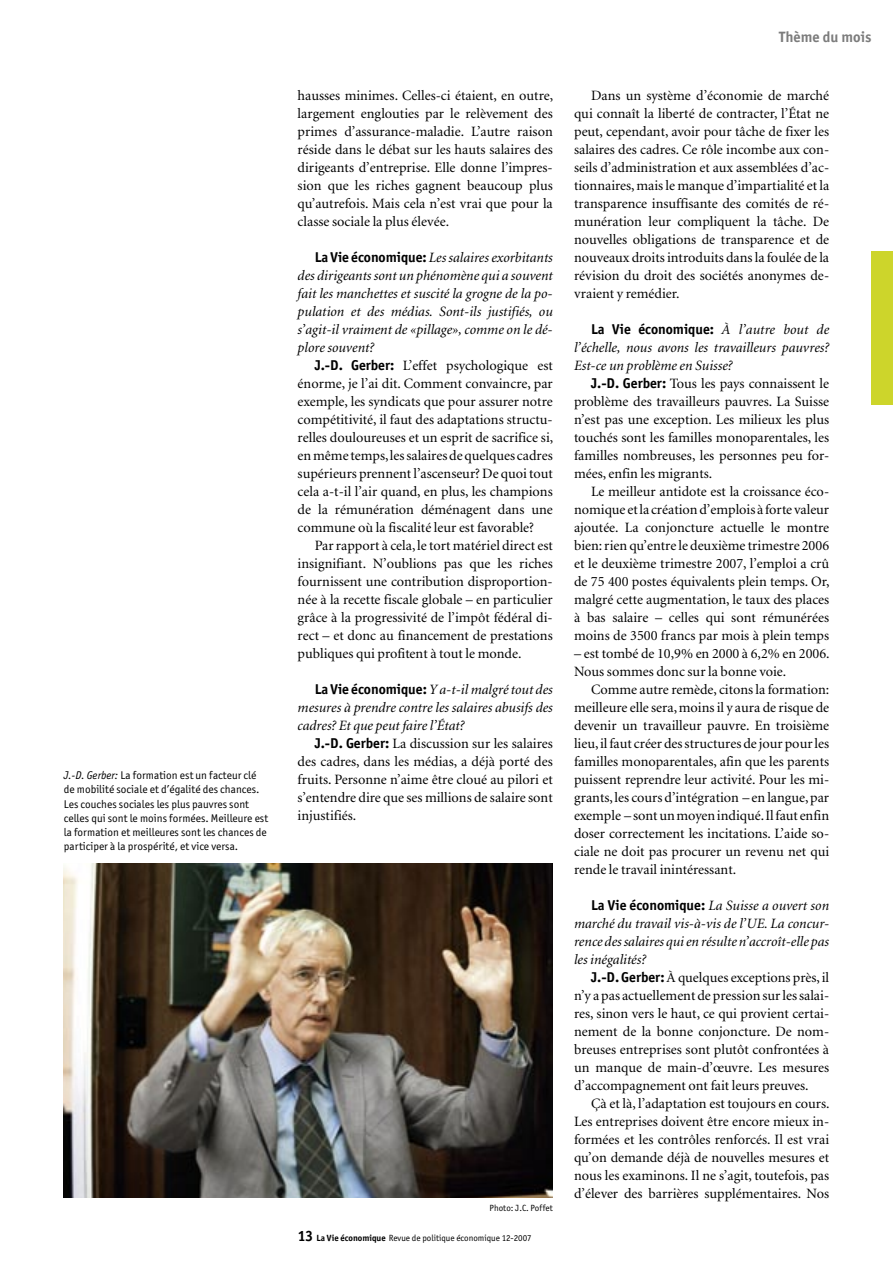
<style>
.page{position:relative;width:893px;height:1263px;background:#fff}
.page>*{position:absolute;margin:0;border:0;box-sizing:border-box;transform-origin:0 0}
.Rubriktitel_links{font:700 15px "Officina San ITC";letter-spacing:.005em;color:#7c7c7c}
._03_Grundschrift{font:14.25px/18px "Minion";color:#000;text-align:justify}
._03_Grundschrift-2{font:italic 14.25px/18px "Minion";color:#000;text-align:justify}
._07_Legende{font:11.25px/14.2px "Officina San ITC";letter-spacing:.005em;color:#000}
._07_Legende-2{font:9px "Officina San ITC";color:#000}
.s1{font-style:italic}
.s2{font-family:"Officina San ITC";font-weight:700;font-style:normal}
.s3{font-family:"Officina San ITC";font-weight:700}
.s4{font-weight:700;font-size:15px}
.s5{font-weight:700}
</style>
<div class="page">
<div style="left:872px;top:252px;width:21px;height:153px;background:#cdd52b"></div>
<img style="left:64px;top:863px;width:489px;height:334px">
<p class="_07_Legende" style="left:64px;top:768px;width:206px"><span class="s1">J.-D. Gerber:</span> La formation est un facteur clé de mobilité sociale et d’égalité des chances.<br>Les couches sociales les plus pauvres sont celles qui sont le moins formées. Meilleure est la formation et meilleures sont les chances de participer à la prospérité, et vice versa.</p>
<p class="_03_Grundschrift" style="left:298px;top:86px;width:257px">hausses minimes. Celles-ci étaient, en outre, largement englouties par le relèvement des primes d’assurance-maladie. L’autre raison réside dans le débat sur les hauts salaires des dirigeants d’entreprise. Elle donne l’impres&shy;sion que les riches gagnent beaucoup plus qu’autrefois. Mais cela n’est vrai que pour la classe sociale la plus élevée.</p>
<p class="_03_Grundschrift-2" style="left:298px;top:248px;width:257px;text-indent:17px"><span class="s2">La Vie économique:</span> Les salaires exorbitants des dirigeants sont un phénomène qui a souvent fait les manchettes et suscité la grogne de la po&shy;pulation et des médias. Sont-ils justifiés, ou s’agit-il vraiment de «pillage», comme on le dé&shy;plore souvent?</p>
<p class="_03_Grundschrift" style="left:298px;top:356px;width:257px;text-indent:17px"><span class="s3">J.-D. Gerber:</span> L’effet psychologique est énorme, je l’ai dit. Comment convaincre, par exemple, les syndicats que pour assurer notre compétitivité, il faut des adaptations structu&shy;relles douloureuses et un esprit de sacrifice si, en même temps, les salaires de quelques cadres supérieurs prennent l’ascenseur? De quoi tout cela a-t-il l’air quand, en plus, les champions de la rémunération déménagent dans une commune où la fiscalité leur est favorable?</p>
<p class="_03_Grundschrift" style="left:298px;top:536px;width:257px;text-indent:17px">Par rapport à cela, le tort matériel direct est insignifiant. N’oublions pas que les riches fournissent une contribution disproportion&shy;née à la recette fiscale globale – en particulier grâce à la progressivité de l’impôt fédéral di&shy;rect – et donc au financement de prestations publiques qui profitent à tout le monde.</p>
<p class="_03_Grundschrift-2" style="left:298px;top:680px;width:257px;text-indent:17px"><span class="s2">La Vie économique:</span> Y a-t-il malgré tout des mesures à prendre contre les salaires abusifs des cadres? Et que peut faire l’État?</p>
<p class="_03_Grundschrift" style="left:298px;top:734px;width:257px;text-indent:17px"><span class="s3">J.-D. Gerber:</span> La discussion sur les salaires des cadres, dans les médias, a déjà porté des fruits. Personne n’aime être cloué au pilori et s’entendre dire que ses millions de salaire sont injustifiés.</p>
<p class="_07_Legende-2" style="left:490px;top:1202px;width:65px">Photo: J.C. Poffet</p>
<p class="_07_Legende-2" style="left:298px;top:1232px;width:235px"><span class="s4">13</span> <span class="s5">La Vie économique</span> Revue de politique économique 12-2007</p>
<p class="Rubriktitel_links" style="left:779px;top:27px;width:94px">Thème du mois</p>
<p class="_03_Grundschrift" style="left:574px;top:86px;width:257px;text-indent:17px">Dans un système d’économie de marché qui connaît la liberté de contracter, l’État ne peut, cependant, avoir pour tâche de fixer les salaires des cadres. Ce rôle incombe aux con&shy;seils d’administration et aux assemblées d’ac&shy;tionnaires, mais le manque d’impartialité et la transparence insuffisante des comités de ré&shy;munération leur compliquent la tâche. De nouvelles obligations de transparence et de nouveaux droits introduits dans la foulée de la révision du droit des sociétés anonymes de&shy;vraient y remédier.</p>
<p class="_03_Grundschrift-2" style="left:574px;top:320px;width:257px;text-indent:17px"><span class="s2">La Vie économique:</span> À l’autre bout de l’échelle, nous avons les travailleurs pauvres?<br>Est-ce un problème en Suisse?</p>
<p class="_03_Grundschrift" style="left:574px;top:374px;width:257px;text-indent:17px"><span class="s3">J.-D. Gerber:</span> Tous les pays connaissent le problème des travailleurs pauvres. La Suisse n’est pas une exception. Les milieux les plus touchés sont les familles monoparentales, les familles nombreuses, les personnes peu for&shy;mées, enfin les migrants.</p>
<p class="_03_Grundschrift" style="left:574px;top:482px;width:257px;text-indent:17px">Le meilleur antidote est la croissance éco&shy;nomique et la création d’emplois à forte valeur ajoutée. La conjoncture actuelle le montre bien: rien qu’entre le deuxième trimestre 2006 et le deuxième trimestre 2007, l’emploi a crû de 75 400 postes équivalents plein temps. Or, malgré cette augmentation, le taux des places à bas salaire – celles qui sont rémunérées moins de 3500 francs par mois à plein temps</p>
<p class="_03_Grundschrift" style="left:574px;top:644px;width:257px">– est tombé de 10,9% en 2000 à 6,2% en 2006.<br>Nous sommes donc sur la bonne voie.</p>
<p class="_03_Grundschrift" style="left:574px;top:680px;width:257px;text-indent:17px">Comme autre remède, citons la formation: meilleure elle sera, moins il y aura de risque de devenir un travailleur pauvre. En troisième lieu, il faut créer des structures de jour pour les familles monoparentales, afin que les parents puissent reprendre leur activité. Pour les mi&shy;grants, les cours d’intégration – en langue, par exemple – sont un moyen indiqué. Il faut enfin doser correctement les incitations. L’aide so&shy;ciale ne doit pas procurer un revenu net qui rende le travail inintéressant.</p>
<p class="_03_Grundschrift-2" style="left:574px;top:896px;width:257px;text-indent:17px"><span class="s2">La Vie économique:</span> La Suisse a ouvert son marché du travail vis-à-vis de l’UE. La concur&shy;rence des salaires qui en résulte n’accroît-elle pas les inégalités?</p>
<p class="_03_Grundschrift" style="left:574px;top:968px;width:257px;text-indent:17px"><span class="s3">J.-D. Gerber:</span> À quelques exceptions près, il n’y a pas actuellement de pression sur les salai&shy;res, sinon vers le haut, ce qui provient certai&shy;nement de la bonne conjoncture. De nom&shy;breuses entreprises sont plutôt confrontées à un manque de main-d’œuvre. Les mesures d’accompagnement ont fait leurs preuves.</p>
<p class="_03_Grundschrift" style="left:574px;top:1094px;width:257px;text-indent:17px">Çà et là, l’adaptation est toujours en cours.<br>Les entreprises doivent être encore mieux in&shy;formées et les contrôles renforcés. Il est vrai qu’on demande déjà de nouvelles mesures et nous les examinons. Il ne s’agit, toutefois, pas d’élever des barrières supplémentaires. Nos</p>
</div>
